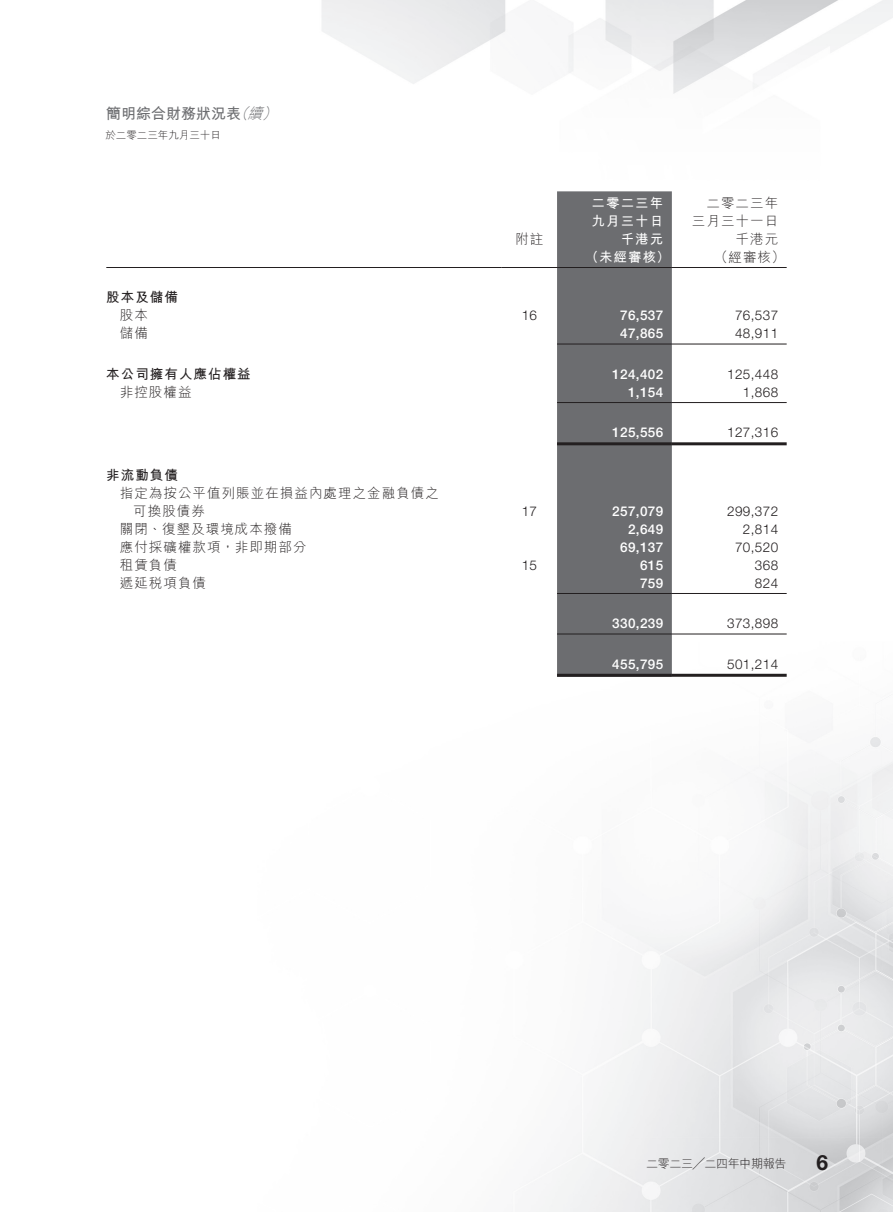
<style>
.page{position:relative;width:893px;height:1212px;background:#fff}
.page>*{position:absolute;margin:0;border:0;box-sizing:border-box;transform-origin:0 0}
.t1{font:700 21px "Helvetica Neue LT Std";color:#231f20}
.t2{font:700 15px "M Hei HK";color:#6c6d70}
.t3{font:italic 300 15px "M Hei HK";color:#6c6d70}
.t4{font:300 13.5px "M Hei HK";letter-spacing:.08em;color:#231f20}
.t5{font:300 13.5px "Helvetica Neue LT Std";letter-spacing:.03em;color:#231f20}
.t6{font:500 13.5px "Helvetica Neue LT Std";letter-spacing:.03em;color:#fff}
.t7{font:700 13.5px "M Hei HK";letter-spacing:.08em;color:#231f20}
.t8{font:700 13.5px "M Hei HK";letter-spacing:.08em;color:#fff}
.t9{font:300 12px "M Hei HK";letter-spacing:-.03em;color:#231f20}
.t10{font:300 10.5px "M Hei HK";color:#231f20}
.s1{font-weight:300;font-style:italic}
</style>
<div class="page">
<img style="left:322px;top:0;width:571px;height:1212px">
<div style="left:557px;top:191px;width:115px;height:483px;background:#6c6d70"></div>
<hr style="left:106px;top:267px;width:396px;height:1px;background:#231f20">
<hr style="left:502px;top:267px;width:55px;height:1px;background:#231f20">
<hr style="left:557px;top:267px;width:115px;height:1px;background:#231f20">
<hr style="left:672px;top:267px;width:115px;height:1px;background:#231f20">
<hr style="left:557px;top:344px;width:115px;height:1px;background:#231f20">
<hr style="left:672px;top:344px;width:115px;height:1px;background:#231f20">
<hr style="left:557px;top:402px;width:115px;height:1px;background:#231f20">
<hr style="left:672px;top:402px;width:115px;height:1px;background:#231f20">
<hr style="left:557px;top:442px;width:115px;height:3px;background:#231f20">
<hr style="left:672px;top:442px;width:115px;height:3px;background:#231f20">
<hr style="left:557px;top:593px;width:115px;height:1px;background:#231f20">
<hr style="left:672px;top:593px;width:115px;height:1px;background:#231f20">
<hr style="left:557px;top:634px;width:115px;height:1px;background:#231f20">
<hr style="left:672px;top:634px;width:115px;height:1px;background:#231f20">
<hr style="left:557px;top:674px;width:115px;height:3px;background:#231f20">
<hr style="left:672px;top:674px;width:115px;height:3px;background:#231f20">
<p class="t2" style="left:106px;top:102px;width:162px">簡明綜合財務狀況表<span class="s1">續</span></p>
<p class="t3" style="left:233px;top:105px;width:20px">（</p>
<p class="t3" style="left:262px;top:105px;width:20px">(</p>
<p class="t10" style="left:105px;top:130px;width:117px">於二零二三年九月三十日</p>
<p class="t7" style="left:106px;top:287px;width:73px">股本及儲備</p>
<p class="t4" style="left:120px;top:308px;width:30px">股本</p>
<p class="t4" style="left:120px;top:326px;width:30px">儲備</p>
<p class="t7" style="left:106px;top:364px;width:146px">本公司擁有人應佔權益</p>
<p class="t4" style="left:120px;top:385px;width:73px">非控股權益</p>
<p class="t7" style="left:106px;top:465px;width:73px">非流動負債</p>
<p class="t4" style="left:120px;top:486px;width:321px">指定為按公平值列賬並在損益內處理之金融負債之</p>
<p class="t4" style="left:133px;top:504px;width:73px">可換股債券</p>
<p class="t4" style="left:120px;top:522px;width:174px">關閉、復墾及環境成本撥備</p>
<p class="t4" style="left:120px;top:540px;width:188px">應付採礦權款項，非即期部分</p>
<p class="t4" style="left:120px;top:558px;width:59px">租賃負債</p>
<p class="t4" style="left:120px;top:576px;width:88px">遞延稅項負債</p>
<p class="t8" style="left:592px;top:193px;width:73px">二零二三年</p>
<p class="t4" style="left:706px;top:196px;width:73px">二零二三年</p>
<p class="t8" style="left:592px;top:211px;width:73px">九月三十日</p>
<p class="t4" style="left:692px;top:214px;width:88px">三月三十一日</p>
<p class="t4" style="left:515px;top:232px;width:30px">附註</p>
<p class="t8" style="left:621px;top:229px;width:44px">千港元</p>
<p class="t4" style="left:736px;top:232px;width:44px">千港元</p>
<p class="t8" style="left:585px;top:247px;width:86px">（未經審核）</p>
<p class="t4" style="left:715px;top:250px;width:72px">（經審核(</p>
<p class="t5" style="left:522px;top:307px;width:17px">16</p>
<p class="t6" style="left:620px;top:307px;width:45px">76,537</p>
<p class="t5" style="left:735px;top:307px;width:45px">76,537</p>
<p class="t6" style="left:620px;top:325px;width:45px">47,865</p>
<p class="t5" style="left:735px;top:325px;width:45px">48,911</p>
<p class="t6" style="left:612px;top:366px;width:53px">124,402</p>
<p class="t5" style="left:727px;top:366px;width:53px">125,448</p>
<p class="t6" style="left:628px;top:384px;width:37px">1,154</p>
<p class="t5" style="left:743px;top:384px;width:37px">1,868</p>
<p class="t6" style="left:612px;top:424px;width:53px">125,556</p>
<p class="t5" style="left:727px;top:424px;width:53px">127,316</p>
<p class="t5" style="left:522px;top:502px;width:17px">17</p>
<p class="t6" style="left:612px;top:503px;width:53px">257,079</p>
<p class="t5" style="left:727px;top:502px;width:53px">299,372</p>
<p class="t6" style="left:628px;top:521px;width:37px">2,649</p>
<p class="t5" style="left:743px;top:520px;width:37px">2,814</p>
<p class="t6" style="left:620px;top:539px;width:45px">69,137</p>
<p class="t5" style="left:735px;top:538px;width:45px">70,520</p>
<p class="t5" style="left:522px;top:556px;width:17px">15</p>
<p class="t6" style="left:640px;top:557px;width:25px">615</p>
<p class="t5" style="left:755px;top:556px;width:25px">368</p>
<p class="t6" style="left:640px;top:575px;width:25px">759</p>
<p class="t5" style="left:755px;top:574px;width:25px">824</p>
<p class="t6" style="left:612px;top:615px;width:53px">330,239</p>
<p class="t5" style="left:727px;top:615px;width:53px">373,898</p>
<p class="t6" style="left:612px;top:656px;width:53px">455,795</p>
<p class="t5" style="left:727px;top:656px;width:53px">501,214</p>
<p class="t9" style="left:646px;top:1157px;width:142px">二零二三╱二四年中期報告</p>
<h1 class="t1" style="left:816px;top:1149px;width:13px">6</h1>
</div>
